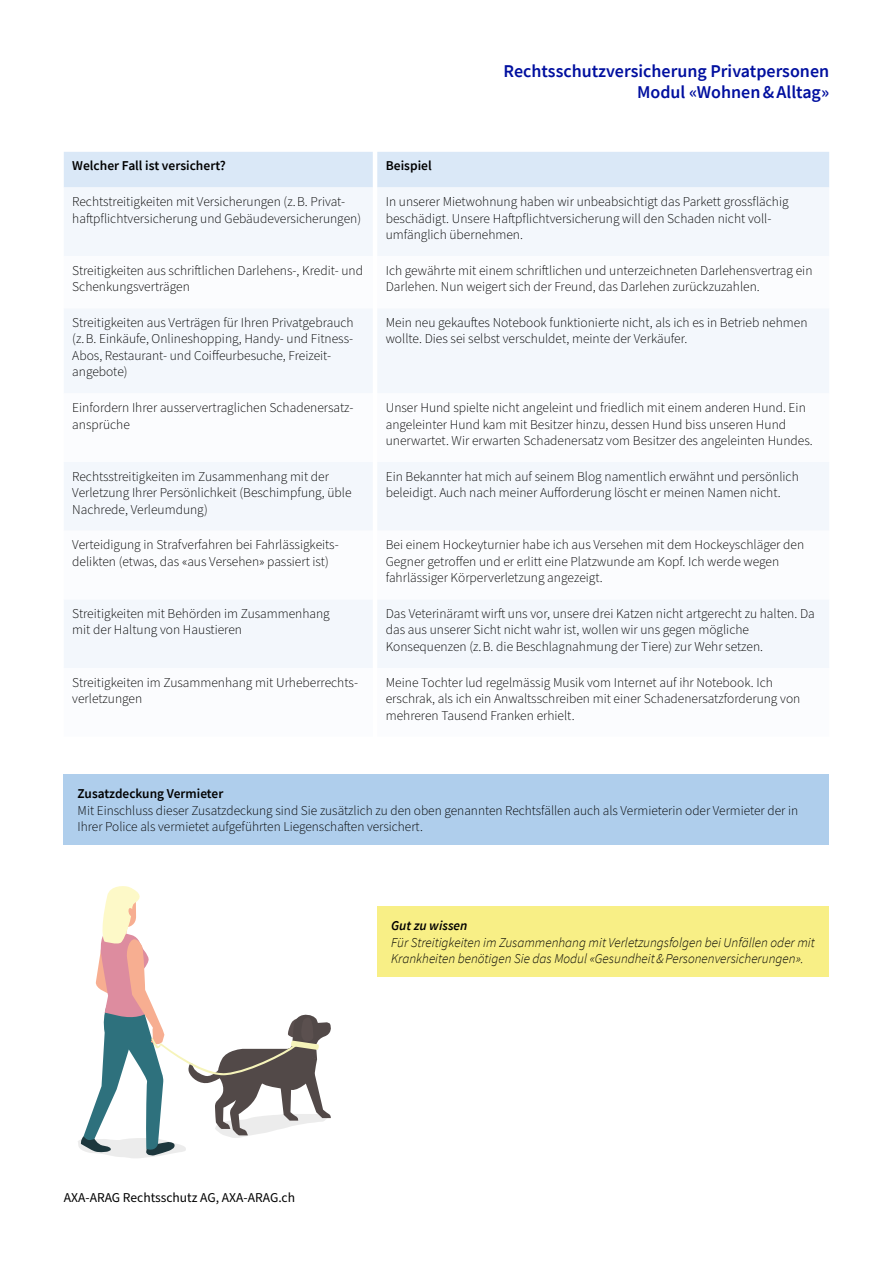
<style>
.page{position:relative;width:893px;height:1263px;background:#fff}
.page>*{position:absolute;margin:0;border:0;box-sizing:border-box;transform-origin:0 0}
.t1{font:600 18px/20.7px "Source Sans Pro";color:#000f9f;text-align:right}
.t2{font:300 13.5px/16.5px "Source Sans Pro";color:#000}
.t3{font:italic 300 13.5px/16.5px "Source Sans Pro";color:#000}
.t4{font:600 13.5px "Source Sans Pro";color:#000}
.t5{font:13.5px "Source Sans Pro";color:#000}
.t6{font:italic 600 13.5px "Source Sans Pro";color:#000}
</style>
<div class="page">
<div style="left:64px;top:152px;width:765px;height:35px;background:#dae8f7"></div>
<div style="left:64px;top:187px;width:765px;height:69px;background:#f3f7fc"></div>
<div style="left:64px;top:309px;width:765px;height:359px;background:#f3f7fc"></div>
<div style="left:377px;top:906px;width:452px;height:71px;background:#f8ef86"></div>
<div style="left:64px;top:774px;width:765px;height:71px;background:#afceec"></div>
<svg style="left:78px;top:886px;width:253px;height:272px"></svg>
<h1 class="t1" style="left:504px;top:61px;width:327px">Rechtsschutzversicherung Privatpersonen<br>Modul «Wohnen&amp;Alltag»</h1>
<p class="t4" style="left:72px;top:157px;width:155px">Welcher Fall ist versichert?</p>
<p class="t4" style="left:386px;top:157px;width:47px">Beispiel</p>
<p class="t2" style="left:72px;top:194px;width:290px">Rechtstreitigkeiten mit Versicherungen (z. B. Privat&shy;haftpflichtversicherung und Gebäudeversicherungen)</p>
<p class="t2" style="left:386px;top:194px;width:404px">In unserer Mietwohnung haben wir unbeabsichtigt das Parkett grossflächig beschädigt. Unsere Haftpflichtversicherung will den Schaden nicht voll&shy;umfänglich übernehmen.</p>
<p class="t2" style="left:72px;top:262px;width:292px">Streitigkeiten aus schriftlichen Darlehens-, Kredit- und<br>Schenkungsverträgen</p>
<p class="t2" style="left:386px;top:262px;width:428px">Ich gewährte mit einem schriftlichen und unterzeichneten Darlehensvertrag ein<br>Darlehen. Nun weigert sich der Freund, das Darlehen zurückzuzahlen.</p>
<p class="t2" style="left:72px;top:315px;width:283px">Streitigkeiten aus Verträgen für Ihren Privatgebrauch (z. B. Einkäufe, Onlineshopping, Handy- und Fitness-Abos, Restaurant- und Coiffeurbesuche, Freizeit&shy;angebote)</p>
<p class="t2" style="left:386px;top:315px;width:423px">Mein neu gekauftes Notebook funktionierte nicht, als ich es in Betrieb nehmen wollte. Dies sei selbst verschuldet, meinte der Verkäufer.</p>
<p class="t2" style="left:72px;top:400px;width:283px">Einfordern Ihrer ausservertraglichen Schadenersatz&shy;ansprüche</p>
<p class="t2" style="left:386px;top:400px;width:428px">Unser Hund spielte nicht angeleint und friedlich mit einem anderen Hund. Ein angeleinter Hund kam mit Besitzer hinzu, dessen Hund biss unseren Hund unerwartet. Wir erwarten Schadenersatz vom Besitzer des angeleinten Hundes.</p>
<p class="t2" style="left:72px;top:468px;width:281px">Rechtsstreitigkeiten im Zusammenhang mit der<br>Verletzung Ihrer Persönlichkeit (Beschimpfung, üble<br>Nachrede, Verleumdung)</p>
<p class="t2" style="left:386px;top:468px;width:414px">Ein Bekannter hat mich auf seinem Blog namentlich erwähnt und persönlich beleidigt. Auch nach meiner Aufforderung löscht er meinen Namen nicht.</p>
<p class="t2" style="left:72px;top:537px;width:268px">Verteidigung in Strafverfahren bei Fahrlässigkeits&shy;delikten (etwas, das «aus Versehen» passiert ist)</p>
<p class="t2" style="left:386px;top:537px;width:420px">Bei einem Hockeyturnier habe ich aus Versehen mit dem Hockeyschläger den<br>Gegner getroffen und er erlitt eine Platzwunde am Kopf. Ich werde wegen fahrlässiger Körperverletzung angezeigt.</p>
<p class="t2" style="left:72px;top:606px;width:259px">Streitigkeiten mit Behörden im Zusammenhang mit der Haltung von Haustieren</p>
<p class="t2" style="left:386px;top:606px;width:430px">Das Veterinäramt wirft uns vor, unsere drei Katzen nicht artgerecht zu halten. Da das aus unserer Sicht nicht wahr ist, wollen wir uns gegen mögliche<br>Konsequenzen (z. B. die Beschlagnahmung der Tiere) zur Wehr setzen.</p>
<p class="t2" style="left:72px;top:674px;width:287px">Streitigkeiten im Zusammenhang mit Urheberrechts&shy;verletzungen</p>
<p class="t2" style="left:386px;top:674px;width:416px">Meine Tochter lud regelmässig Musik vom Internet auf ihr Notebook. Ich erschrak, als ich ein Anwaltsschreiben mit einer Schadenersatzforderung von mehreren Tausend Franken erhielt.</p>
<p class="t4" style="left:78px;top:785px;width:147px">Zusatzdeckung Vermieter</p>
<p class="t2" style="left:78px;top:802px;width:722px">Mit Einschluss dieser Zusatzdeckung sind Sie zusätzlich zu den oben genannten Rechtsfällen auch als Vermieterin oder Vermieter der in<br>Ihrer Police als vermietet aufgeführten Liegenschaften versichert.</p>
<p class="t5" style="left:64px;top:1189px;width:233px">AXA-ARAG Rechtsschutz AG, AXA-ARAG.ch</p>
<p class="t6" style="left:391px;top:917px;width:78px">Gut zu wissen</p>
<p class="t3" style="left:391px;top:934px;width:425px">Für Streitigkeiten im Zusammenhang mit Verletzungsfolgen bei Unfällen oder mit<br>Krankheiten benötigen Sie das Modul «Gesundheit&amp;Personenversicherungen».</p>
</div>
